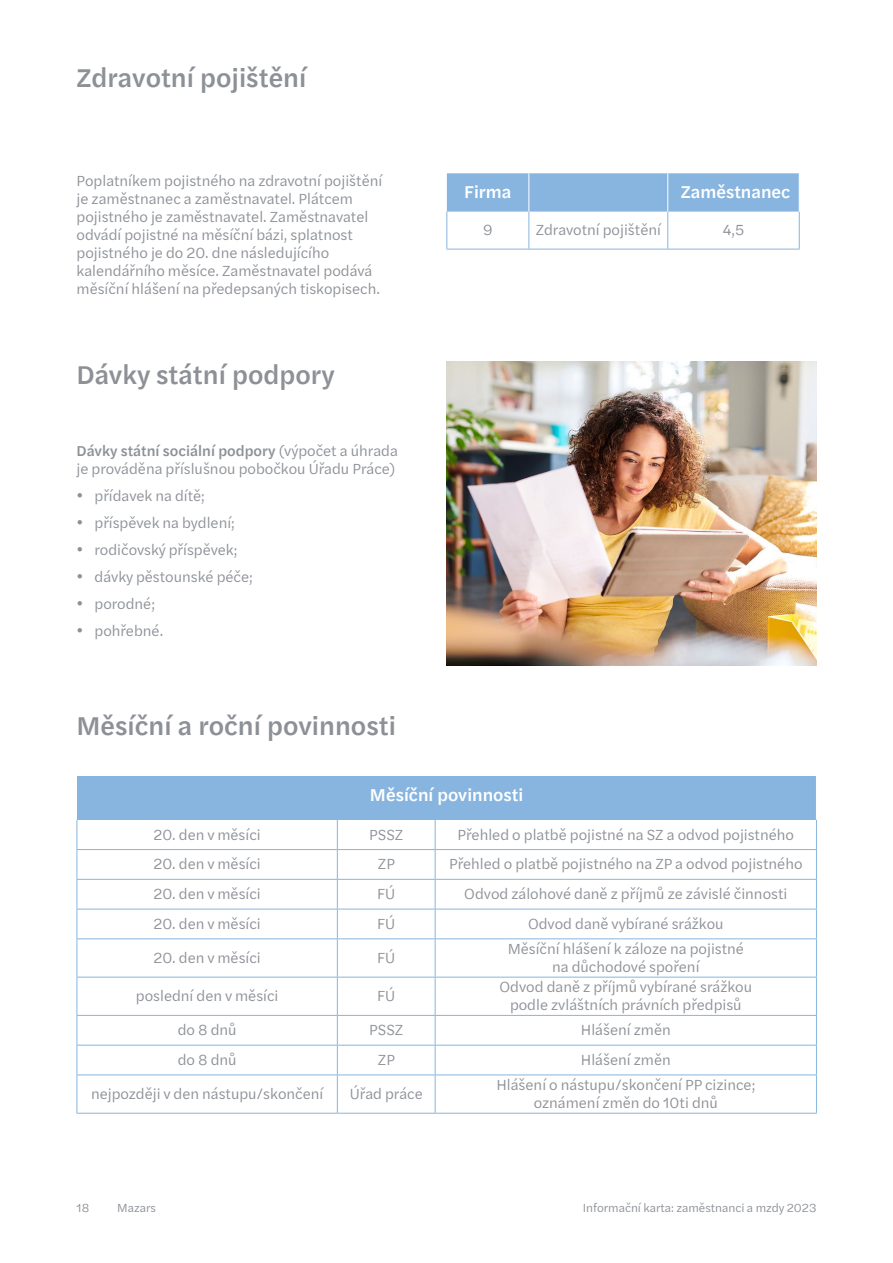
<style>
.page{position:relative;width:893px;height:1263px;background:#fff}
.page>*{position:absolute;margin:0;border:0;box-sizing:border-box;transform-origin:0 0}
.t1{font:500 27px "Halyard Text";color:#8d9197}
.t2{font:500 18px "Halyard Text";color:#fff}
.t3{font:15px/18px "Halyard Text";color:#8d9197;text-align:center}
.t4{font:12px "Halyard Text";color:#8d9197}
.s1{font-weight:500}
</style>
<div class="page">
<img style="left:446px;top:361px;width:371px;height:304px">
<div style="left:77px;top:776px;width:739px;height:44px;background:#87b5df"></div>
<hr style="left:77px;top:849px;width:260px;height:1px;background:#87b5df">
<hr style="left:337px;top:849px;width:98px;height:1px;background:#87b5df">
<hr style="left:435px;top:849px;width:382px;height:1px;background:#87b5df">
<hr style="left:77px;top:879px;width:260px;height:1px;background:#87b5df">
<hr style="left:337px;top:879px;width:98px;height:1px;background:#87b5df">
<hr style="left:435px;top:879px;width:382px;height:1px;background:#87b5df">
<hr style="left:77px;top:909px;width:260px;height:1px;background:#87b5df">
<svg style="left:77px;top:820px;width:1px;height:118px"></svg>
<hr style="left:337px;top:909px;width:98px;height:1px;background:#87b5df">
<svg style="left:337px;top:820px;width:1px;height:118px"></svg>
<hr style="left:435px;top:909px;width:382px;height:1px;background:#87b5df">
<svg style="left:435px;top:820px;width:1px;height:118px"></svg>
<svg style="left:816px;top:820px;width:1px;height:118px"></svg>
<hr style="left:77px;top:938px;width:260px;height:1px;background:#87b5df">
<hr style="left:77px;top:939px;width:1px;height:38px;background:#87b5df">
<hr style="left:337px;top:938px;width:98px;height:1px;background:#87b5df">
<hr style="left:337px;top:939px;width:1px;height:38px;background:#87b5df">
<hr style="left:435px;top:938px;width:382px;height:1px;background:#87b5df">
<hr style="left:435px;top:939px;width:1px;height:38px;background:#87b5df">
<hr style="left:816px;top:939px;width:1px;height:38px;background:#87b5df">
<hr style="left:77px;top:977px;width:260px;height:1px;background:#87b5df">
<hr style="left:77px;top:977px;width:1px;height:38px;background:#87b5df">
<hr style="left:337px;top:977px;width:98px;height:1px;background:#87b5df">
<hr style="left:337px;top:977px;width:1px;height:38px;background:#87b5df">
<hr style="left:435px;top:977px;width:382px;height:1px;background:#87b5df">
<hr style="left:435px;top:977px;width:1px;height:38px;background:#87b5df">
<hr style="left:816px;top:977px;width:1px;height:38px;background:#87b5df">
<hr style="left:77px;top:1015px;width:260px;height:1px;background:#87b5df">
<hr style="left:337px;top:1015px;width:98px;height:1px;background:#87b5df">
<hr style="left:435px;top:1015px;width:382px;height:1px;background:#87b5df">
<hr style="left:77px;top:1045px;width:260px;height:1px;background:#87b5df">
<svg style="left:77px;top:1016px;width:1px;height:58px"></svg>
<hr style="left:337px;top:1045px;width:98px;height:1px;background:#87b5df">
<svg style="left:337px;top:1016px;width:1px;height:58px"></svg>
<hr style="left:435px;top:1045px;width:382px;height:1px;background:#87b5df">
<svg style="left:435px;top:1016px;width:1px;height:58px"></svg>
<svg style="left:816px;top:1016px;width:1px;height:58px"></svg>
<hr style="left:77px;top:1074px;width:260px;height:1px;background:#87b5df">
<hr style="left:77px;top:1075px;width:1px;height:38px;background:#87b5df">
<hr style="left:337px;top:1074px;width:98px;height:1px;background:#87b5df">
<hr style="left:337px;top:1075px;width:1px;height:38px;background:#87b5df">
<hr style="left:435px;top:1074px;width:382px;height:1px;background:#87b5df">
<hr style="left:435px;top:1075px;width:1px;height:38px;background:#87b5df">
<hr style="left:816px;top:1075px;width:1px;height:38px;background:#87b5df">
<hr style="left:77px;top:1113px;width:260px;height:1px;background:#87b5df">
<hr style="left:337px;top:1113px;width:98px;height:1px;background:#87b5df">
<hr style="left:435px;top:1113px;width:382px;height:1px;background:#87b5df">
<div style="left:447px;top:173px;width:352px;height:39px;background:#87b5df"></div>
<hr style="left:446px;top:212px;width:1px;height:37px;background:#87b5df">
<hr style="left:528px;top:212px;width:1px;height:37px;background:#87b5df">
<hr style="left:667px;top:212px;width:1px;height:37px;background:#87b5df">
<hr style="left:799px;top:212px;width:1px;height:37px;background:#87b5df">
<hr style="left:446px;top:249px;width:83px;height:1px;background:#87b5df">
<hr style="left:529px;top:249px;width:139px;height:1px;background:#87b5df">
<hr style="left:668px;top:249px;width:132px;height:1px;background:#87b5df">
<hr style="left:528px;top:173px;width:1px;height:39px;background:#fff">
<hr style="left:667px;top:173px;width:1px;height:39px;background:#fff">
<h1 class="t1" style="left:77px;top:58px;width:231px">Zdravotní pojištění</h1>
<p class="t3" style="left:77px;top:171px;width:307px;text-align:left">Poplatníkem pojistného na zdravotní pojištění je zaměstnanec a zaměstnavatel. Plátcem pojistného je zaměstnavatel. Zaměstnavatel odvádí pojistné na měsíční bázi, splatnost pojistného je do 20. dne následujícího kalendářního měsíce. Zaměstnavatel podává měsíční hlášení na předepsaných tiskopisech.</p>
<h1 class="t1" style="left:77px;top:355px;width:260px">Dávky státní podpory</h1>
<p class="t3" style="left:77px;top:441px;width:323px;text-align:left"><span class="s1">Dávky státní sociální podpory</span> (výpočet a úhrada je prováděna příslušnou pobočkou Úřadu Práce)</p>
<p class="t3" style="left:77px;top:486px;width:130px">• přídavek na dítě;</p>
<p class="t3" style="left:77px;top:513px;width:160px">• příspěvek na bydlení;</p>
<p class="t3" style="left:77px;top:540px;width:162px">• rodičovský příspěvek;</p>
<p class="t3" style="left:77px;top:567px;width:178px">• dávky pěstounské péče;</p>
<p class="t3" style="left:77px;top:594px;width:80px">• porodné;</p>
<p class="t3" style="left:77px;top:621px;width:88px">• pohřebné.</p>
<h1 class="t1" style="left:77px;top:706px;width:321px">Měsíční a roční povinnosti</h1>
<p class="t2" style="left:464px;top:179px;width:49px">Firma</p>
<p class="t2" style="left:681px;top:179px;width:111px">Zaměstnanec</p>
<p class="t3" style="left:483px;top:220px;width:11px">9</p>
<p class="t3" style="left:536px;top:220px;width:127px">Zdravotní pojištění</p>
<p class="t3" style="left:723px;top:220px;width:23px">4,5</p>
<p class="t2" style="left:370px;top:782px;width:155px">Měsíční povinnosti</p>
<p class="t3" style="left:154px;top:825px;width:109px">20. den v měsíci</p>
<p class="t3" style="left:369px;top:825px;width:36px">PSSZ</p>
<p class="t3" style="left:458px;top:825px;width:338px">Přehled o platbě pojistné na SZ a odvod pojistného</p>
<p class="t3" style="left:154px;top:854px;width:109px">20. den v měsíci</p>
<p class="t3" style="left:378px;top:854px;width:19px">ZP</p>
<p class="t3" style="left:449px;top:854px;width:355px">Přehled o platbě pojistného na ZP a odvod pojistného</p>
<p class="t3" style="left:154px;top:884px;width:109px">20. den v měsíci</p>
<p class="t3" style="left:377px;top:884px;width:20px">FÚ</p>
<p class="t3" style="left:464px;top:884px;width:325px">Odvod zálohové daně z příjmů ze závislé činnosti</p>
<p class="t3" style="left:154px;top:914px;width:109px">20. den v měsíci</p>
<p class="t3" style="left:377px;top:914px;width:20px">FÚ</p>
<p class="t3" style="left:528px;top:914px;width:197px">Odvod daně vybírané srážkou</p>
<p class="t3" style="left:154px;top:948px;width:109px">20. den v měsíci</p>
<p class="t3" style="left:377px;top:948px;width:20px">FÚ</p>
<p class="t3" style="left:508px;top:939px;width:238px">Měsíční hlášení k záloze na pojistné na důchodové spoření</p>
<p class="t3" style="left:136px;top:986px;width:144px">poslední den v měsíci</p>
<p class="t3" style="left:377px;top:986px;width:20px">FÚ</p>
<p class="t3" style="left:500px;top:977px;width:254px">Odvod daně z příjmů vybírané srážkou podle zvláštních právních předpisů</p>
<p class="t3" style="left:178px;top:1020px;width:60px">do 8 dnů</p>
<p class="t3" style="left:369px;top:1020px;width:36px">PSSZ</p>
<p class="t3" style="left:581px;top:1020px;width:91px">Hlášení změn</p>
<p class="t3" style="left:178px;top:1050px;width:60px">do 8 dnů</p>
<p class="t3" style="left:378px;top:1050px;width:19px">ZP</p>
<p class="t3" style="left:581px;top:1050px;width:91px">Hlášení změn</p>
<p class="t3" style="left:91px;top:1084px;width:234px">nejpozději v den nástupu/skončení</p>
<p class="t3" style="left:350px;top:1084px;width:75px">Úřad práce</p>
<p class="t3" style="left:496px;top:1075px;width:260px">Hlášení o nástupu/skončení PP cizince; oznámení změn do 10ti dnů</p>
<p class="t4" style="left:77px;top:1199px;width:14px">18</p>
<p class="t4" style="left:117px;top:1199px;width:40px">Mazars</p>
<p class="t4" style="left:583px;top:1199px;width:235px">Informační karta: zaměstnanci a mzdy 2023</p>
</div>
